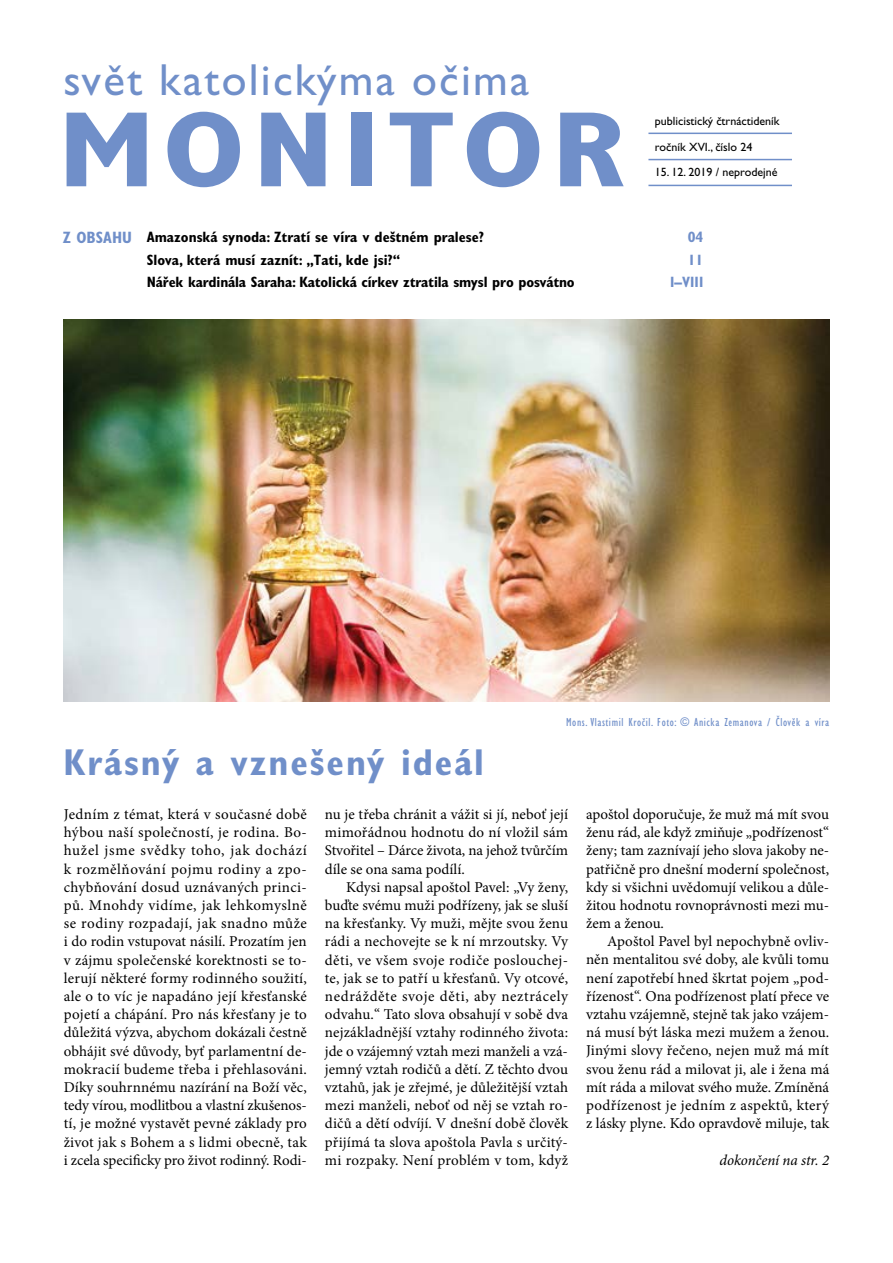
<style>
.page{position:relative;width:893px;height:1263px;background:#fff}
.page>*{position:absolute;margin:0;border:0;box-sizing:border-box;transform-origin:0 0}
.t1{font:700 condensed 107.7px "Gill Sans Std";letter-spacing:.05em;color:#708fc9;scale:1.25 1}
.t2{font:45px "Gill Sans Std";letter-spacing:.05em;color:#708fc9}
.t3{font:700 condensed 37.5px "Gill Sans Std";letter-spacing:.05em;color:#708fc9}
.t4{font:15px/18.1px "Minion Pro";color:#000;text-align:justify}
.t5{font:700 condensed 15px "Gill Sans Std";letter-spacing:-.01em;color:#000}
.t6{font:italic 15px "Minion Pro";letter-spacing:-.005em;color:#000}
.t7{font:700 condensed 15px "Gill Sans Std";color:#708fc9}
.t8{font:12px/25.5px "Gill Sans Std";color:#000}
.t9{font:condensed 12px "Gill Sans Std";letter-spacing:.05em;color:#708fc9}
.s1{font-size:16.5px;color:#708fc9}
</style>
<div class="page">
<hr style="left:648px;top:133px;width:144px;height:1px;background:#708fc9">
<hr style="left:648px;top:159px;width:144px;height:1px;background:#708fc9">
<hr style="left:648px;top:185px;width:144px;height:1px;background:#708fc9">
<img style="left:64px;top:319px;width:765px;height:383px">
<h2 class="t2" style="left:63px;top:54px;width:467px">svět katolickýma očima</h2>
<h1 class="t1" style="left:57px;top:86px;width:456px">MONITOR</h1>
<p class="t8" style="left:655px;top:108px;width:126px">publicistický čtrnáctideník ročník XVI., číslo 24</p>
<p class="t8" style="left:655px;top:159px;width:124px">15. 12. 2019 / neprodejné</p>
<p class="t5" style="left:63px;top:228px;width:423px"><span class="s1">Z OBSAHU</span> Amazonská synoda: Ztratí se víra v deštném pralese?</p>
<p class="t7" style="left:688px;top:228px;width:17px">04</p>
<p class="t5" style="left:147px;top:251px;width:255px">Slova, která musí zaznít: „Tati, kde jsi?“</p>
<p class="t7" style="left:688px;top:251px;width:17px">11</p>
<p class="t5" style="left:147px;top:273px;width:429px">Nářek kardinála Saraha: Katolická církev ztratila smysl pro posvátno</p>
<p class="t7" style="left:670px;top:273px;width:35px">I–VIII</p>
<h3 class="t3" style="left:64px;top:740px;width:422px">Krásný a vznešený ideál</h3>
<p class="t9" style="left:566px;top:715px;width:265px">Mons. Vlastimil Kročil. Foto: © Anicka Zemanova / Člověk a víra</p>
<p class="t4" style="left:64px;top:805px;width:245px">Jedním z témat, která v současné době hýbou naší společností, je rodina. Bo&shy;hužel jsme svědky toho, jak dochází k rozmělňování pojmu rodiny a zpo&shy;chybňování dosud uznávaných princi&shy;pů. Mnohdy vidíme, jak lehkomyslně se rodiny rozpadají, jak snadno může i do rodin vstupovat násilí. Prozatím jen v zájmu společenské korektnosti se to&shy;lerují některé formy rodinného soužití, ale o to víc je napadáno její křesťanské pojetí a chápání. Pro nás křesťany je to důležitá výzva, abychom dokázali čestně obhájit své důvody, byť parlamentní de&shy;mokracií budeme třeba i přehlasováni.<br>Díky souhrnnému nazírání na Boží věc, tedy vírou, modlitbou a vlastní zkušenos&shy;tí, je možné vystavět pevné základy pro život jak s Bohem a s lidmi obecně, tak i zcela specificky pro život rodinný. Rodi-</p>
<p class="t4" style="left:325px;top:805px;width:245px">nu je třeba chránit a vážit si jí, neboť její mimořádnou hodnotu do ní vložil sám Stvořitel – Dárce života, na jehož tvůrčím díle se ona sama podílí.</p>
<p class="t4" style="left:325px;top:878px;width:245px;text-indent:21px">Kdysi napsal apoštol Pavel: „Vy ženy, buďte svému muži podřízeny, jak se sluší na křesťanky. Vy muži, mějte svou ženu rádi a nechovejte se k ní mrzoutsky. Vy děti, ve všem svoje rodiče poslouchej&shy;te, jak se to patří u křesťanů. Vy otcové, nedrážděte svoje děti, aby neztrácely odvahu.“ Tato slova obsahují v sobě dva nejzákladnější vztahy rodinného života: jde o vzájemný vztah mezi manželi a vzá&shy;jemný vztah rodičů a dětí. Z těchto dvou vztahů, jak je zřejmé, je důležitější vztah mezi manželi, neboť od něj se vztah ro&shy;dičů a dětí odvíjí. V dnešní době člověk přijímá ta slova apoštola Pavla s určitý&shy;mi rozpaky. Není problém v tom, když</p>
<p class="t4" style="left:586px;top:805px;width:245px">apoštol doporučuje, že muž má mít svou ženu rád, ale když zmiňuje „podřízenost“ ženy; tam zaznívají jeho slova jakoby ne&shy;patřičně pro dnešní moderní společnost, kdy si všichni uvědomují velikou a důle&shy;žitou hodnotu rovnoprávnosti mezi mu&shy;žem a ženou.</p>
<p class="t4" style="left:586px;top:932px;width:245px;text-indent:21px">Apoštol Pavel byl nepochybně ovliv&shy;něn mentalitou své doby, ale kvůli tomu není zapotřebí hned škrtat pojem „pod&shy;řízenost“. Ona podřízenost platí přece ve vztahu vzájemně, stejně tak jako vzájem&shy;ná musí být láska mezi mužem a ženou.<br>Jinými slovy řečeno, nejen muž má mít svou ženu rád a milovat ji, ale i žena má mít ráda a milovat svého muže. Zmíněná podřízenost je jedním z aspektů, který z lásky plyne. Kdo opravdově miluje, tak</p>
<p class="t6" style="left:719px;top:1150px;width:111px">dokončení na str. 2</p>
</div>
